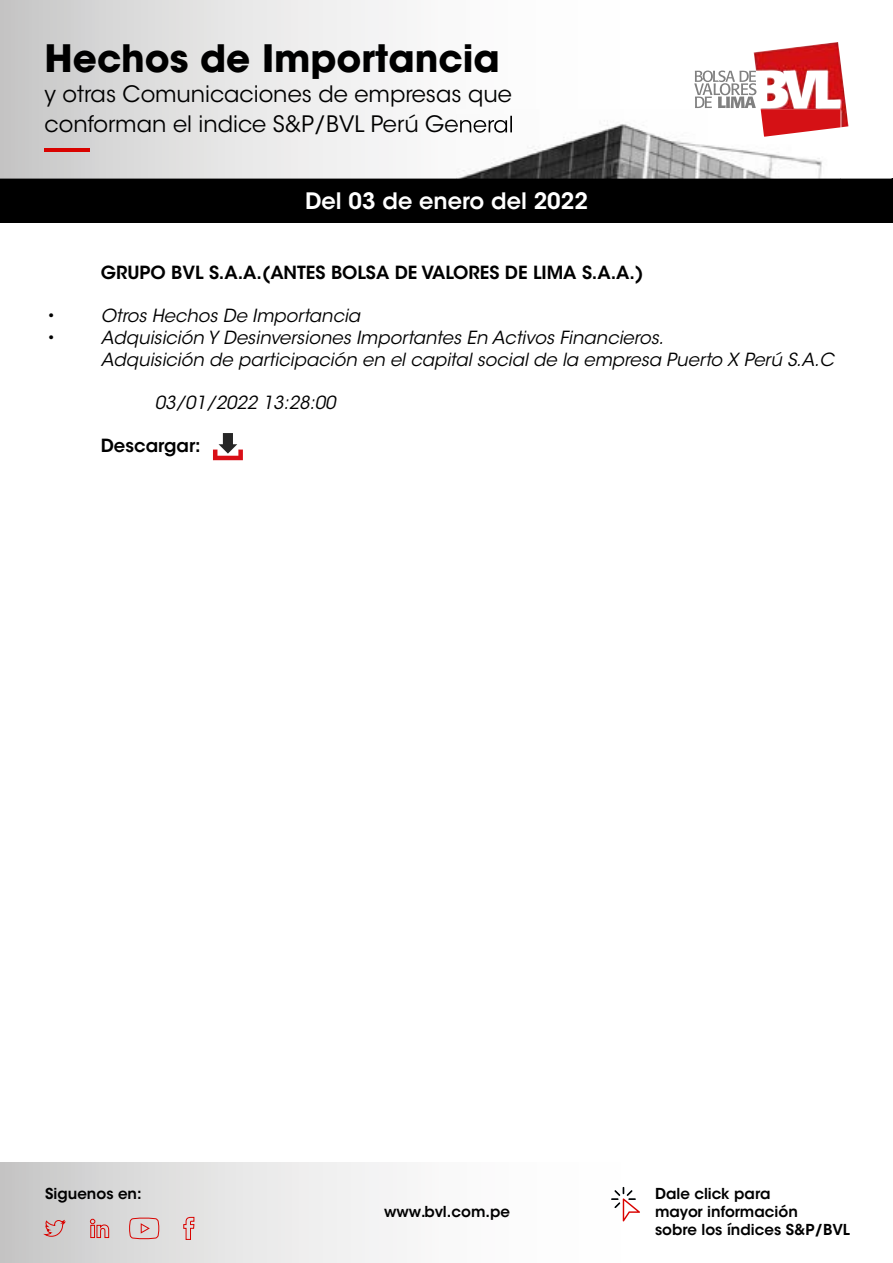
<style>
.page{position:relative;width:893px;height:1263px;background:#fff}
.page>*{position:absolute;margin:0;border:0;box-sizing:border-box;transform-origin:0 0}
.t1{font:700 37.5px "ITC Avant Garde Std";color:#000}
.t2{font:22.5px/30px "ITC Avant Garde Std";color:#000}
.t3{font:600 22.5px "ITC Avant Garde Std";color:#fff}
.t4{font:italic 18px/21.6px "ITC Avant Garde Std";color:#000}
.t5{font:600 18px "ITC Avant Garde Std";color:#000}
.t6{font:18px "ITC Avant Garde Std";color:#000}
.t7{font:600 15px/18px "ITC Avant Garde Std";color:#000}
</style>
<div class="page">
<div style="left:0;top:179px;width:893px;height:44px;background:#000"></div>
<svg style="left:0;top:0;width:892px;height:179px"></svg>
<img style="left:754px;top:42px;width:94px;height:85px">
<svg style="left:694px;top:71px;width:62px;height:37px"></svg>
<img style="left:456px;top:109px;width:384px;height:70px">
<img style="left:456px;top:115px;width:56px;height:20px">
<img style="left:456px;top:116px;width:56px;height:17px">
<img style="left:761px;top:109px;width:79px;height:28px">
<hr style="left:45px;top:148px;width:45px;height:3px;background:#d90300">
<svg style="left:1px;top:1162px;width:623px;height:101px"></svg>
<svg style="left:44px;top:1216px;width:151px;height:24px;background:#d7c1c0"></svg>
<svg style="left:611px;top:1187px;width:29px;height:34px"></svg>
<svg style="left:213px;top:433px;width:30px;height:27px"></svg>
<h1 class="t1" style="left:45px;top:34px;width:457px">Hechos de Importancia</h1>
<p class="t2" style="left:45px;top:80px;width:470px">y otras Comunicaciones de empresas que conforman el indice S&amp;P/BVL Perú General</p>
<p class="t3" style="left:305px;top:187px;width:284px">Del 03 de enero del 2022</p>
<p class="t5" style="left:101px;top:261px;width:544px">GRUPO BVL S.A.A.(ANTES BOLSA DE VALORES DE LIMA S.A.A.)</p>
<p class="t6" style="left:47px;top:305px;width:10px">•</p>
<p class="t4" style="left:101px;top:305px;width:261px">Otros Hechos De Importancia</p>
<p class="t6" style="left:47px;top:326px;width:10px">•</p>
<p class="t4" style="left:101px;top:327px;width:735px">Adquisición Y Desinversiones Importantes En Activos Financieros.<br>Adquisición de participación en el capital social de la empresa Puerto X Perú S.A.C</p>
<p class="t4" style="left:155px;top:392px;width:182px">03/01/2022 13:28:00</p>
<p class="t5" style="left:101px;top:434px;width:102px">Descargar:</p>
<p class="t7" style="left:45px;top:1185px;width:98px">Siguenos en:</p>
<p class="t7" style="left:655px;top:1185px;width:196px">Dale click para<br>mayor información<br>sobre los índices S&amp;P/BVL</p>
<p class="t7" style="left:384px;top:1203px;width:127px">www.bvl.com.pe</p>
</div>
